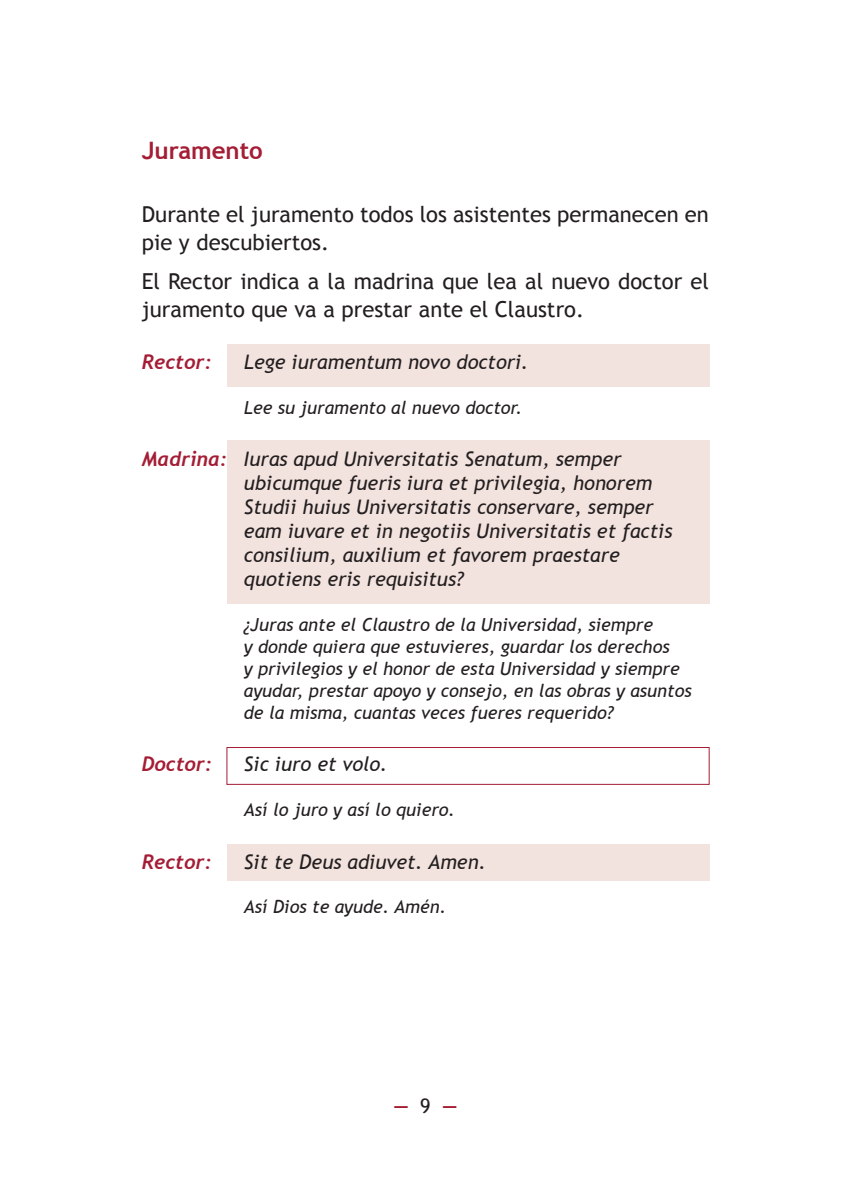
<style>
.page{position:relative;width:851px;height:1191px;background:#fff}
.page>*{position:absolute;margin:0;border:0;box-sizing:border-box;transform-origin:0 0}
.t1{font:700 24px "Trebuchet MS";color:#a41d35}
.t2{font:22px/28px "Trebuchet MS";color:#231f20}
.t3{font:italic 20px/24px "Trebuchet MS";color:#231f20}
.t4{font:italic 700 20px "Trebuchet";color:#a41d35}
.t5{font:700 20px "Trebuchet MS";color:#a41d35}
.t6{font:italic 18px/22px "Trebuchet MS";color:#231f20}
.s1{font-family:"Trebuchet";font-weight:700;color:#a41d35}
.s2{font-weight:400;color:#231f20}
</style>
<div class="page">
<div style="left:227px;top:843px;width:482px;height:37px;background:#f3e3de"></div>
<div style="left:227px;top:441px;width:482px;height:163px;background:#f3e3de"></div>
<div style="left:227px;top:344px;width:482px;height:43px;background:#f3e3de"></div>
<div style="left:226px;top:747px;width:483px;height:37px;border:1px solid #a41d35"></div>
<p class="t1" style="left:142px;top:137px;width:122px">Juramento</p>
<p class="t2" style="left:142px;top:200px;width:568px">Durante el juramento todos los asistentes permanecen en pie y descubiertos.</p>
<p class="t2" style="left:142px;top:267px;width:568px">El Rector indica a la madrina que lea al nuevo doctor el juramento que va a prestar ante el Claustro.</p>
<p class="t4" style="left:142px;top:350px;width:71px">Rector:</p>
<p class="t3" style="left:244px;top:350px;width:286px">Lege iuramentum novo doctori.</p>
<p class="t6" style="left:244px;top:396px;width:280px">Lee su juramento al nuevo doctor.</p>
<p class="t3" style="left:244px;top:447px;width:430px;text-indent:-102px"><span class="s1">Madrina:</span> Iuras apud Universitatis Senatum, semper ubicumque fueris iura et privilegia, honorem Studii huius Universitatis conservare, semper eam iuvare et in negotiis Universitatis et factis consilium, auxilium et favorem praestare quotiens eris requisitus?</p>
<p class="t6" style="left:244px;top:613px;width:449px">¿Juras ante el Claustro de la Universidad, siempre<br>y donde quiera que estuvieres, guardar los derechos<br>y privilegios y el honor de esta Universidad y siempre ayudar, prestar apoyo y consejo, en las obras y asuntos de la misma, cuantas veces fueres requerido?</p>
<p class="t4" style="left:142px;top:752px;width:72px">Doctor:</p>
<p class="t3" style="left:244px;top:752px;width:145px">Sic iuro et volo.</p>
<p class="t6" style="left:244px;top:798px;width:213px">Así lo juro y así lo quiero.</p>
<p class="t4" style="left:142px;top:849px;width:71px">Rector:</p>
<p class="t3" style="left:244px;top:849px;width:243px">Sit te Deus adiuvet. Amen.</p>
<p class="t6" style="left:244px;top:895px;width:204px">Así Dios te ayude. Amén.</p>
<p class="t5" style="left:394px;top:1094px;width:65px">— <span class="s2">9</span> —</p>
</div>
